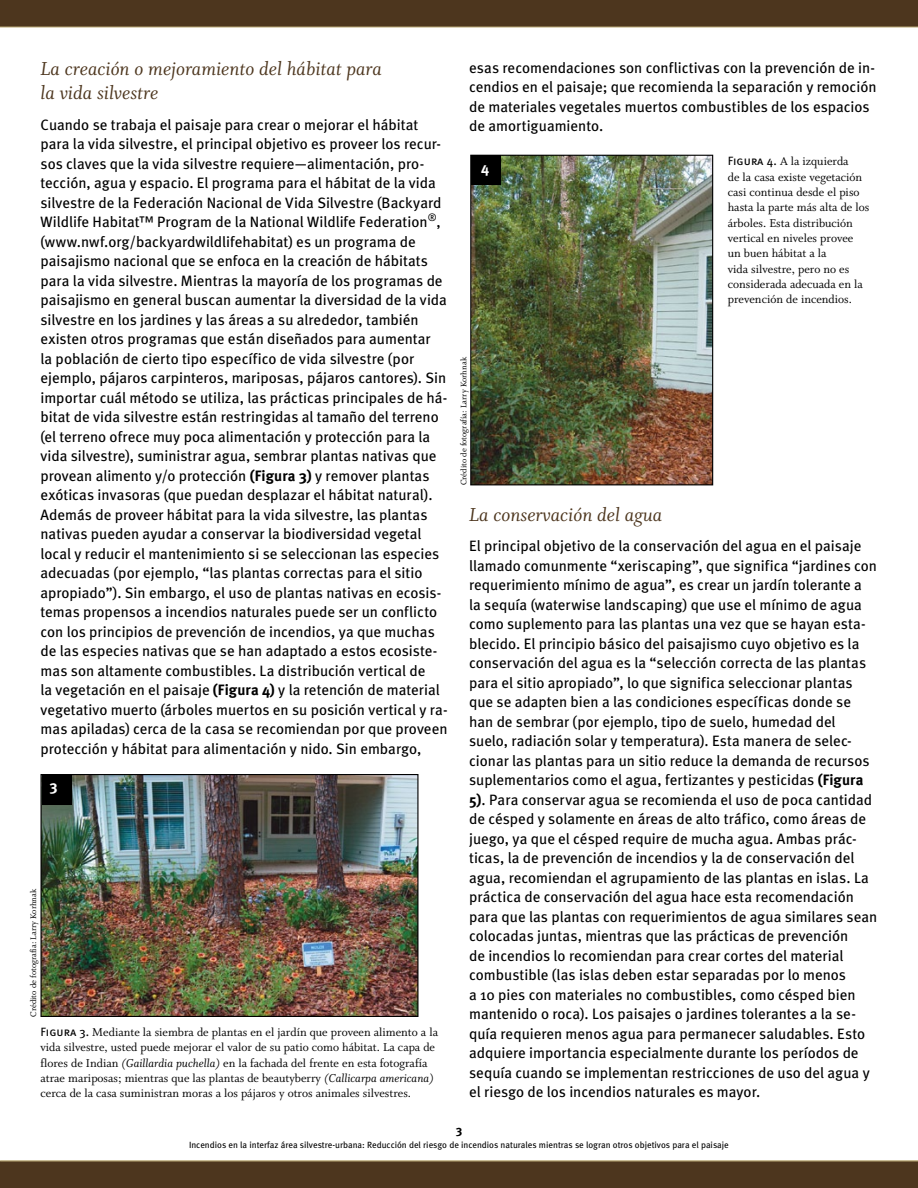
<style>
.page{position:relative;width:918px;height:1188px;background:#fff}
.page>*{position:absolute;margin:0;border:0;box-sizing:border-box;transform-origin:0 0}
.t1{font:21px/24px "Whitman Italic LF";color:#4d361e}
.t2{font:15px/19.5px "Meta";color:#000}
.t3{font:700 15px "Meta";color:#fff}
.t4{font:12.75px/15.3px "Whitman Roman LF";color:#000}
.t5{font:700 12px "Meta";color:#000}
.t6{font:9px "Meta";color:#000}
.t7{font:9px "Whitman Roman LF";color:#000}
.s1{font-weight:700}
.s2{font-family:"Meta Book Caps";font-size:12px}
.s3{font-family:"Whitman Italic LF"}
</style>
<div class="page">
<div style="left:0;top:0;width:918px;height:27px;background:#4d361e"></div>
<hr style="left:0;top:27px;width:918px;height:1px;background:#baa975">
<div style="left:0;top:1161px;width:918px;height:27px;background:#4d361e"></div>
<hr style="left:0;top:1161px;width:918px;height:1px;background:#baa975">
<img style="left:42px;top:776px;width:374px;height:239px">
<div style="left:40px;top:774px;width:378px;height:243px;border:1px solid #000"></div>
<div style="left:42px;top:775px;width:30px;height:29px;background:#000"></div>
<img style="left:472px;top:157px;width:239px;height:326px">
<div style="left:470px;top:155px;width:243px;height:330px;border:1px solid #000"></div>
<div style="left:472px;top:155px;width:29px;height:30px;background:#000"></div>
<h1 class="t1" style="left:40px;top:58px;width:343px">La creación o mejoramiento del hábitat para la vida silvestre</h1>
<p class="t2" style="left:40px;top:115px;width:409px">Cuando se trabaja el paisaje para crear o mejorar el hábitat para la vida silvestre, el principal objetivo es proveer los recur&shy;sos claves que la vida silvestre requiere—alimentación, pro&shy;tección, agua y espacio. El programa para el hábitat de la vida silvestre de la Federación Nacional de Vida Silvestre (Backyard Wildlife Habitat™ Program de la National Wildlife Federation<sup>®</sup>, (www.nwf.org/backyardwildlifehabitat) es un programa de paisajismo nacional que se enfoca en la creación de hábitats para la vida silvestre. Mientras la mayoría de los programas de paisajismo en general buscan aumentar la diversidad de la vida silvestre en los jardines y las áreas a su alrededor, también existen otros programas que están diseñados para aumentar<br>la población de cierto tipo específico de vida silvestre (por ejemplo, pájaros carpinteros, mariposas, pájaros cantores). Sin importar cuál método se utiliza, las prácticas principales de há&shy;bitat de vida silvestre están restringidas al tamaño del terreno (el terreno ofrece muy poca alimentación y protección para la vida silvestre), suministrar agua, sembrar plantas nativas que provean alimento y/o protección <span class="s1">(Figura 3)</span> y remover plantas exóticas invasoras (que puedan desplazar el hábitat natural).<br>Además de proveer hábitat para la vida silvestre, las plantas nativas pueden ayudar a conservar la biodiversidad vegetal local y reducir el mantenimiento si se seleccionan las especies adecuadas (por ejemplo, “las plantas correctas para el sitio apropiado”). Sin embargo, el uso de plantas nativas en ecosis&shy;temas propensos a incendios naturales puede ser un conflicto con los principios de prevención de incendios, ya que muchas de las especies nativas que se han adaptado a estos ecosiste&shy;mas son altamente combustibles. La distribución vertical de<br>la vegetación en el paisaje <span class="s1">(Figura 4)</span> y la retención de material vegetativo muerto (árboles muertos en su posición vertical y ra&shy;mas apiladas) cerca de la casa se recomiendan por que proveen protección y hábitat para alimentación y nido. Sin embargo,</p>
<p class="t3" style="left:49px;top:777px;width:10px">3</p>
<p class="t7" style="left:29px;top:1017px;width:130px;rotate:-90deg">Crédito de fotografía: Larry Korhnak</p>
<p class="t4" style="left:40px;top:1025px;width:399px"><span class="s2">Figura 3.</span> Mediante la siembra de plantas en el jardín que proveen alimento a la vida silvestre, usted puede mejorar el valor de su patio como hábitat. La capa de flores de Indian <span class="s3">(Gaillardia puchella)</span> en la fachada del frente en esta fotografía atrae mariposas; mientras que las plantas de beautyberry <span class="s3">(Callicarpa americana) </span>cerca de la casa suministran moras a los pájaros y otros animales silvestres.</p>
<p class="t2" style="left:469px;top:57px;width:409px">esas recomendaciones son conflictivas con la prevención de in&shy;cendios en el paisaje; que recomienda la separación y remoción de materiales vegetales muertos combustibles de los espacios de amortiguamiento.</p>
<p class="t3" style="left:481px;top:158px;width:9px">4</p>
<p class="t7" style="left:459px;top:485px;width:130px;rotate:-90deg">Crédito de fotografía: Larry Korhnak</p>
<p class="t4" style="left:728px;top:154px;width:143px"><span class="s2">Figura 4.</span> A la izquierda<br>de la casa existe vegetación casi continua desde el piso hasta la parte más alta de los árboles. Esta distribución vertical en niveles provee un buen hábitat a la<br>vida silvestre, pero no es considerada adecuada en la prevención de incendios.</p>
<h1 class="t1" style="left:469px;top:503px;width:195px">La conservación del agua</h1>
<p class="t2" style="left:469px;top:536px;width:410px">El principal objetivo de la conservación del agua en el paisaje llamado comunmente “xeriscaping”, que significa “jardines con requerimiento mínimo de agua”, es crear un jardín tolerante a la sequía (waterwise landscaping) que use el mínimo de agua como suplemento para las plantas una vez que se hayan esta&shy;blecido. El principio básico del paisajismo cuyo objetivo es la conservación del agua es la “selección correcta de las plantas para el sitio apropiado”, lo que significa seleccionar plantas que se adapten bien a las condiciones específicas donde se han de sembrar (por ejemplo, tipo de suelo, humedad del suelo, radiación solar y temperatura). Esta manera de selec&shy;cionar las plantas para un sitio reduce la demanda de recursos suplementarios como el agua, fertizantes y pesticidas <span class="s1">(Figura 5)</span>. Para conservar agua se recomienda el uso de poca cantidad de césped y solamente en áreas de alto tráfico, como áreas de juego, ya que el césped require de mucha agua. Ambas prác&shy;ticas, la de prevención de incendios y la de conservación del agua, recomiendan el agrupamiento de las plantas en islas. La práctica de conservación del agua hace esta recomendación para que las plantas con requerimientos de agua similares sean colocadas juntas, mientras que las prácticas de prevención<br>de incendios lo recomiendan para crear cortes del material combustible (las islas deben estar separadas por lo menos<br>a 10 pies con materiales no combustibles, como césped bien mantenido o roca). Los paisajes o jardines tolerantes a la se&shy;quía requieren menos agua para permanecer saludables. Esto adquiere importancia especialmente durante los períodos de sequía cuando se implementan restricciones de uso del agua y el riesgo de los incendios naturales es mayor.</p>
<p class="t5" style="left:456px;top:1123px;width:8px">3</p>
<p class="t6" style="left:189px;top:1139px;width:541px">Incendios en la interfaz área silvestre-urbana: Reducción del riesgo de incendios naturales mientras se logran otros objetivos para el paisaje</p>
</div>
